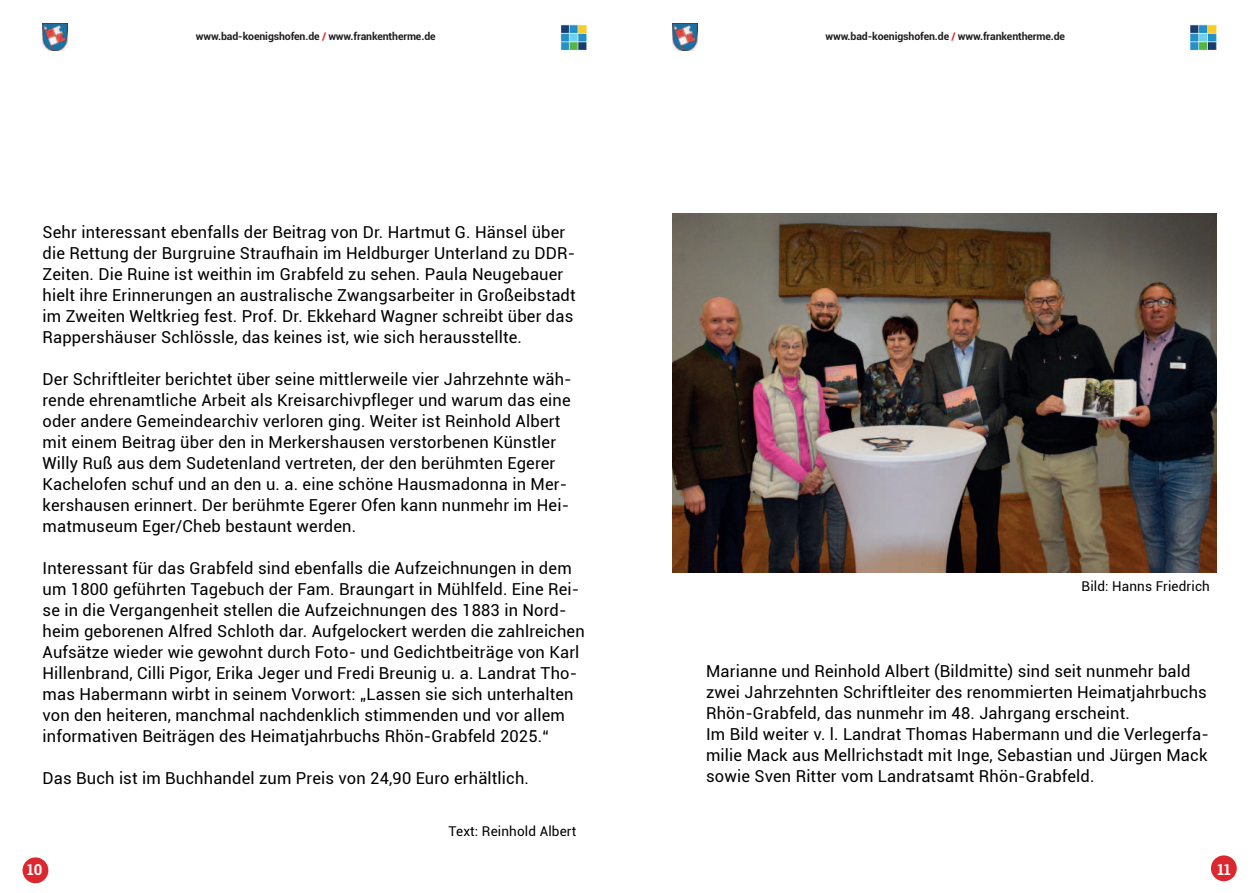
<style>
.page{position:relative;width:1259px;height:893px;background:#fff}
.page>*{position:absolute;margin:0;border:0;box-sizing:border-box;transform-origin:0 0}
.t1{font:16.5px/21px "Roboto";letter-spacing:.01em;color:#000001}
.t2{font:700 15px "Roboto Slab";color:#fff}
.t3{font:13.5px "Roboto";letter-spacing:.01em;color:#000001}
.t4{font:700 10.5px "Roboto";letter-spacing:-.01em;color:#231f20}
.s1{color:#dc272e}
</style>
<div class="page">
<img style="left:672px;top:214px;width:544px;height:359px">
<img style="left:43px;top:24px;width:25px;height:27px">
<img style="left:560px;top:24px;width:27px;height:27px">
<img style="left:672px;top:24px;width:25px;height:27px">
<img style="left:1190px;top:24px;width:27px;height:27px">
<div style="left:23px;top:857px;width:25px;height:26px;background:#dc272e;border-radius:50%"></div>
<div style="left:1211px;top:855px;width:25px;height:26px;background:#dc272e;border-radius:50%"></div>
<p class="t4" style="left:196px;top:32px;width:241px">www.bad-koenigshofen.de <span class="s1">/</span> www.frankentherme.de</p>
<p class="t4" style="left:825px;top:32px;width:241px">www.bad-koenigshofen.de <span class="s1">/</span> www.frankentherme.de</p>
<p class="t1" style="left:43px;top:222px;width:535px">Sehr interessant ebenfalls der Beitrag von Dr. Hartmut G. Hänsel über die Rettung der Burgruine Straufhain im Heldburger Unterland zu DDR-Zeiten. Die Ruine ist weithin im Grabfeld zu sehen. Paula Neugebauer hielt ihre Erinnerungen an australische Zwangsarbeiter in Großeibstadt im Zweiten Weltkrieg fest. Prof. Dr. Ekkehard Wagner schreibt über das Rappershäuser Schlössle, das keines ist, wie sich herausstellte.</p>
<p class="t1" style="left:43px;top:369px;width:530px">Der Schriftleiter berichtet über seine mittlerweile vier Jahrzehnte wäh&shy;rende ehrenamtliche Arbeit als Kreisarchivpfleger und warum das eine oder andere Gemeindearchiv verloren ging. Weiter ist Reinhold Albert mit einem Beitrag über den in Merkershausen verstorbenen Künstler Willy Ruß aus dem Sudetenland vertreten, der den berühmten Egerer Kachelofen schuf und an den u. a. eine schöne Hausmadonna in Mer&shy;kershausen erinnert. Der berühmte Egerer Ofen kann nunmehr im Hei&shy;matmuseum Eger/Cheb bestaunt werden.</p>
<p class="t1" style="left:43px;top:558px;width:544px">Interessant für das Grabfeld sind ebenfalls die Aufzeichnungen in dem um 1800 geführten Tagebuch der Fam. Braungart in Mühlfeld. Eine Rei&shy;se in die Vergangenheit stellen die Aufzeichnungen des 1883 in Nord&shy;heim geborenen Alfred Schloth dar. Aufgelockert werden die zahlreichen Aufsätze wieder wie gewohnt durch Foto- und Gedichtbeiträge von Karl Hillenbrand, Cilli Pigor, Erika Jeger und Fredi Breunig u. a. Landrat Tho&shy;mas Habermann wirbt in seinem Vorwort: „Lassen sie sich unterhalten von den heiteren, manchmal nachdenklich stimmenden und vor allem informativen Beiträgen des Heimatjahrbuchs Rhön-Grabfeld 2025.“</p>
<p class="t1" style="left:43px;top:768px;width:488px">Das Buch ist im Buchhandel zum Preis von 24,90 Euro erhältlich.</p>
<p class="t3" style="left:448px;top:825px;width:129px">Text: Reinhold Albert</p>
<p class="t3" style="left:1081px;top:580px;width:130px">Bild: Hanns Friedrich</p>
<p class="t1" style="left:706px;top:661px;width:504px">Marianne und Reinhold Albert (Bildmitte) sind seit nunmehr bald zwei Jahrzehnten Schriftleiter des renommierten Heimatjahrbuchs Rhön-Grabfeld, das nunmehr im 48. Jahrgang erscheint.<br>Im Bild weiter v. l. Landrat Thomas Habermann und die Verlegerfa&shy;milie Mack aus Mellrichstadt mit Inge, Sebastian und Jürgen Mack sowie Sven Ritter vom Landratsamt Rhön-Grabfeld.</p>
<p class="t2" style="left:27px;top:861px;width:17px">10</p>
<p class="t2" style="left:1217px;top:861px;width:15px">11</p>
</div>
